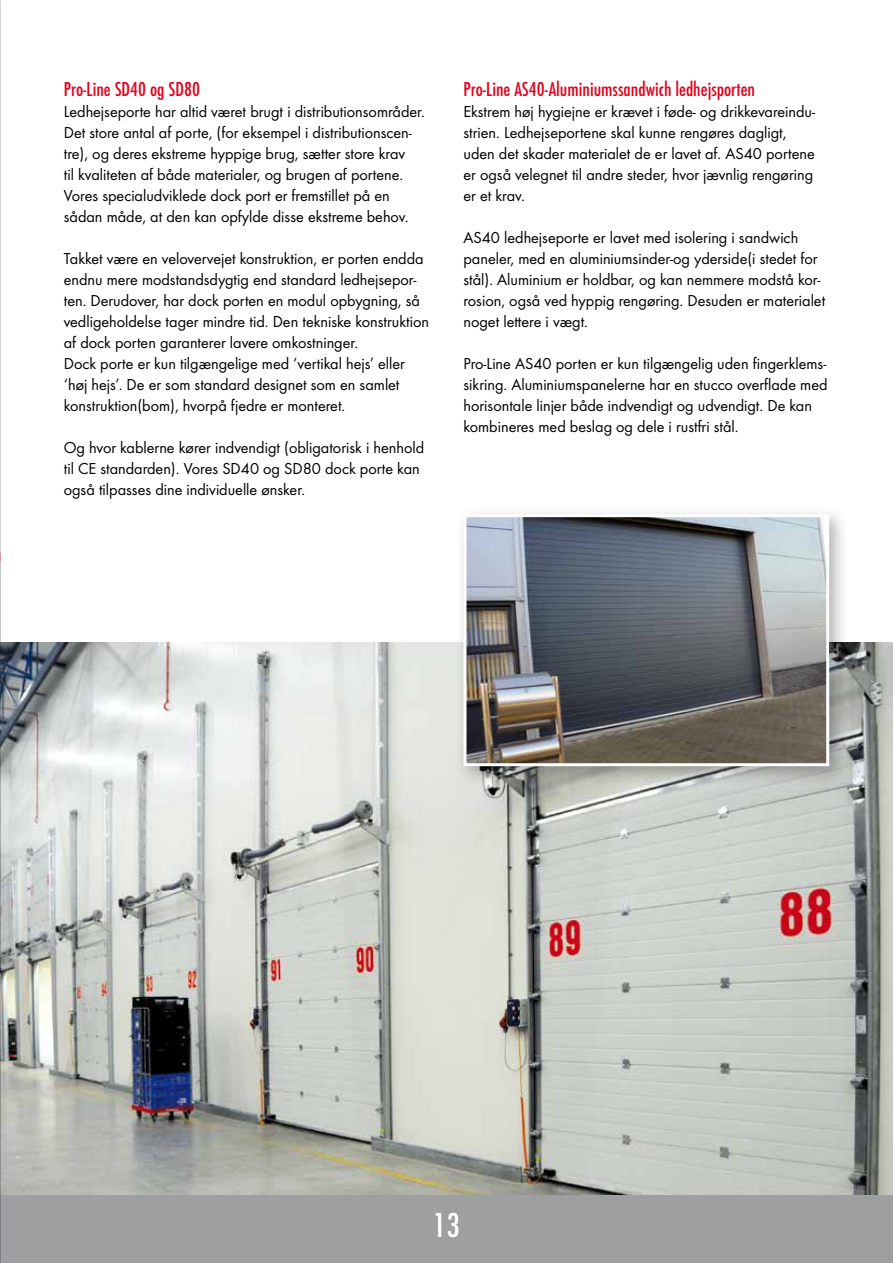
<style>
.page{position:relative;width:893px;height:1263px;background:#fff}
.page>*{position:absolute;margin:0;border:0;box-sizing:border-box;transform-origin:0 0}
.t1{font:500 36px "Futura Con";color:#fff}
.t2{font:500 21px "Futura Con";color:#e1021d}
.t3{font:16.5px/21px "Futura Boo";color:#000}
</style>
<div class="page">
<img style="left:0;top:642px;width:893px;height:553px">
<div style="left:0;top:1195px;width:893px;height:68px;background:#9d9fa0"></div>
<div style="left:455px;top:506px;width:394px;height:280px;background:#000;opacity:.3"></div>
<img style="left:467px;top:518px;width:358px;height:244px">
<div style="left:463px;top:514px;width:366px;height:252px;border:3px solid #fff"></div>
<img style="left:0;top:0;width:1px;height:553px">
<p class="t2" style="left:64px;top:77px;width:138px">Pro-Line SD40 og SD80</p>
<p class="t3" style="left:64px;top:101px;width:363px">Ledhejseporte har altid været brugt i distributionsområder.<br>Det store antal af porte, (for eksempel i distributionscen&shy;tre), og deres ekstreme hyppige brug, sætter store krav<br>til kvaliteten af både materialer, og brugen af portene.<br>Vores specialudviklede dock port er fremstillet på en sådan måde, at den kan opfylde disse ekstreme behov.</p>
<p class="t3" style="left:64px;top:248px;width:367px">Takket være en velovervejet konstruktion, er porten endda endnu mere modstandsdygtig end standard ledhejsepor&shy;ten. Derudover, har dock porten en modul opbygning, så vedligeholdelse tager mindre tid. Den tekniske konstruktion af dock porten garanterer lavere omkostninger.<br>Dock porte er kun tilgængelige med ‘vertikal hejs’ eller ‘høj hejs’. De er som standard designet som en samlet konstruktion(bom), hvorpå fjedre er monteret.</p>
<p class="t3" style="left:64px;top:437px;width:362px">Og hvor kablerne kører indvendigt (obligatorisk i henhold til CE standarden). Vores SD40 og SD80 dock porte kan også tilpasses dine individuelle ønsker.</p>
<p class="t2" style="left:463px;top:77px;width:293px">Pro-Line AS40-Aluminiumssandwich ledhejsporten</p>
<p class="t3" style="left:463px;top:101px;width:353px">Ekstrem høj hygiejne er krævet i føde- og drikkevareindu&shy;strien. Ledhejseportene skal kunne rengøres dagligt, uden det skader materialet de er lavet af. AS40 portene er også velegnet til andre steder, hvor jævnlig rengøring er et krav.</p>
<p class="t3" style="left:463px;top:227px;width:363px">AS40 ledhejseporte er lavet med isolering i sandwich paneler, med en aluminiumsinder-og yderside(i stedet for stål). Aluminium er holdbar, og kan nemmere modstå kor&shy;rosion, også ved hyppig rengøring. Desuden er materialet noget lettere i vægt.</p>
<p class="t3" style="left:463px;top:353px;width:366px">Pro-Line AS40 porten er kun tilgængelig uden fingerklems&shy;sikring. Aluminiumspanelerne har en stucco overflade med horisontale linjer både indvendigt og udvendigt. De kan kombineres med beslag og dele i rustfri stål.</p>
<h1 class="t1" style="left:433px;top:1205px;width:29px">13</h1>
</div>
